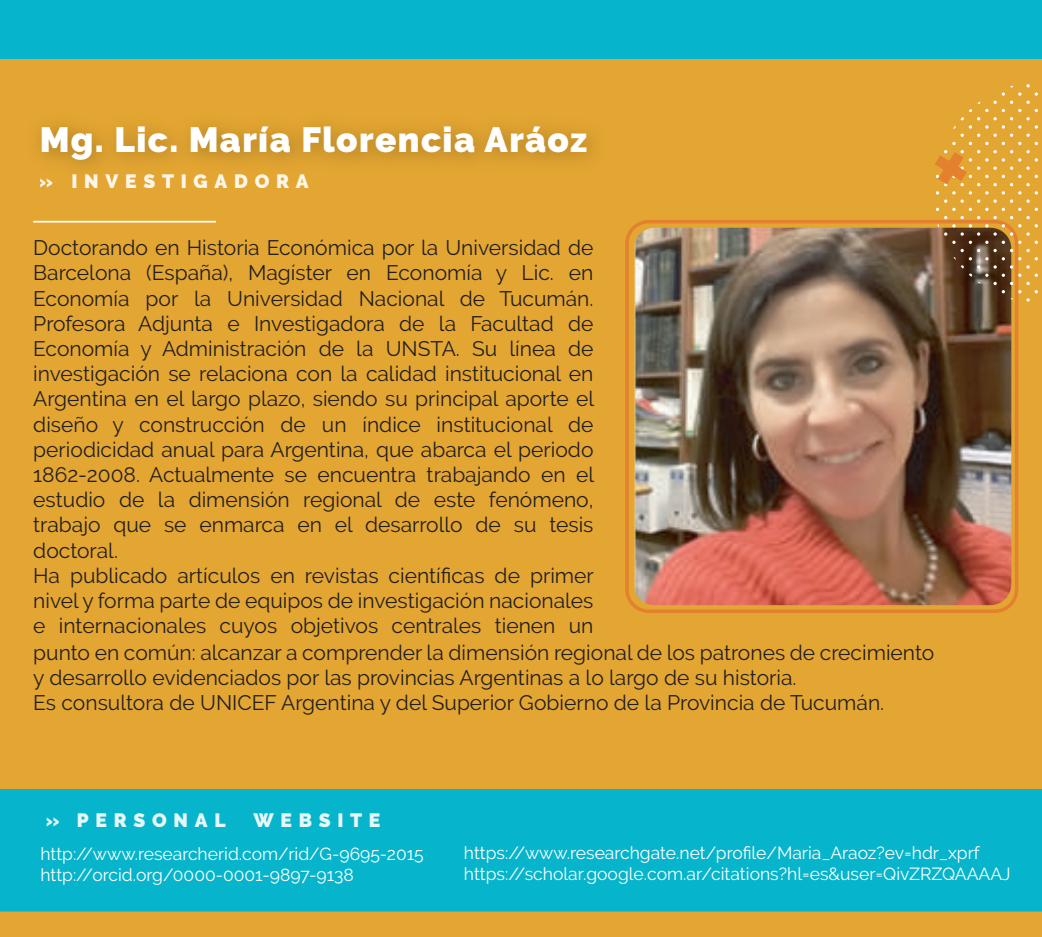
<style>
.page{position:relative;width:1042px;height:937px;background:#fff}
.page>*{position:absolute;margin:0;border:0;box-sizing:border-box;transform-origin:0 0}
.t1{font:900 35px "Raleway";letter-spacing:.04em;color:#fff}
.t2{font:21px/25.2px "Raleway";color:#231f20}
.t3{font:900 19.25px "Raleway";letter-spacing:.35em;color:#fff}
.t4{font:17.5px/21px "Raleway";color:#fff}
</style>
<div class="page">
<div style="left:0;top:59px;width:1042px;height:878px;background:#e4a632"></div>
<div style="left:0;top:0;width:1042px;height:59px;background:#06b5cb"></div>
<div style="left:625px;top:220px;width:393px;height:393px;border:4px solid #e4812e;border-radius:22px"></div>
<img style="left:17px;top:99px;width:602px;height:91px">
<hr style="left:33px;top:221px;width:183px;height:2px;background:#fff">
<div style="left:0;top:789px;width:1042px;height:122px;background:#06b5cb"></div>
<img style="left:634px;top:228px;width:377px;height:377px">
<svg style="left:923px;top:84px;width:115px;height:218px;background:#c4903a"></svg>
<h1 class="t1" style="left:40px;top:119px;width:549px">Mg. Lic. María Florencia Aráoz</h1>
<p class="t3" style="left:40px;top:170px;width:270px">» INVESTIGADORA</p>
<p class="t2" style="left:33px;top:235px;width:562px">Doctorando en Historia Económica por la Universidad de Barcelona (España), Magíster en Economía y Lic. en Economía por la Universidad Nacional de Tucumán.<br>Profesora Adjunta e Investigadora de la Facultad de Economía y Administración de la UNSTA. Su línea de investigación se relaciona con la calidad institucional en Argentina en el largo plazo, siendo su principal aporte el diseño y construcción de un índice institucional de periodicidad anual para Argentina, que abarca el periodo 1862-2008. Actualmente se encuentra trabajando en el estudio de la dimensión regional de este fenómeno, trabajo que se enmarca en el desarrollo de su tesis doctoral.<br>Ha publicado artículos en revistas científicas de primer nivel y forma parte de equipos de investigación nacionales e internacionales cuyos objetivos centrales tienen un</p>
<p class="t2" style="left:33px;top:639px;width:902px">punto en común: alcanzar a comprender la dimensión regional de los patrones de crecimiento y desarrollo evidenciados por las provincias Argentinas a lo largo de su historia.<br>Es consultora de UNICEF Argentina y del Superior Gobierno de la Provincia de Tucumán.</p>
<p class="t3" style="left:45px;top:809px;width:182px">» PERSONAL</p>
<p class="t3" style="left:253px;top:809px;width:129px">WEBSITE</p>
<p class="t4" style="left:40px;top:843px;width:385px">http://www.researcherid.com/rid/G-9695-2015 http://orcid.org/0000-0001-9897-9138</p>
<p class="t4" style="left:464px;top:842px;width:548px">https://www.researchgate.net/profile/Maria_Araoz?ev=hdr_xprf https://scholar.google.com.ar/citations?hl=es&amp;user=QivZRZQAAAAJ</p>
</div>
